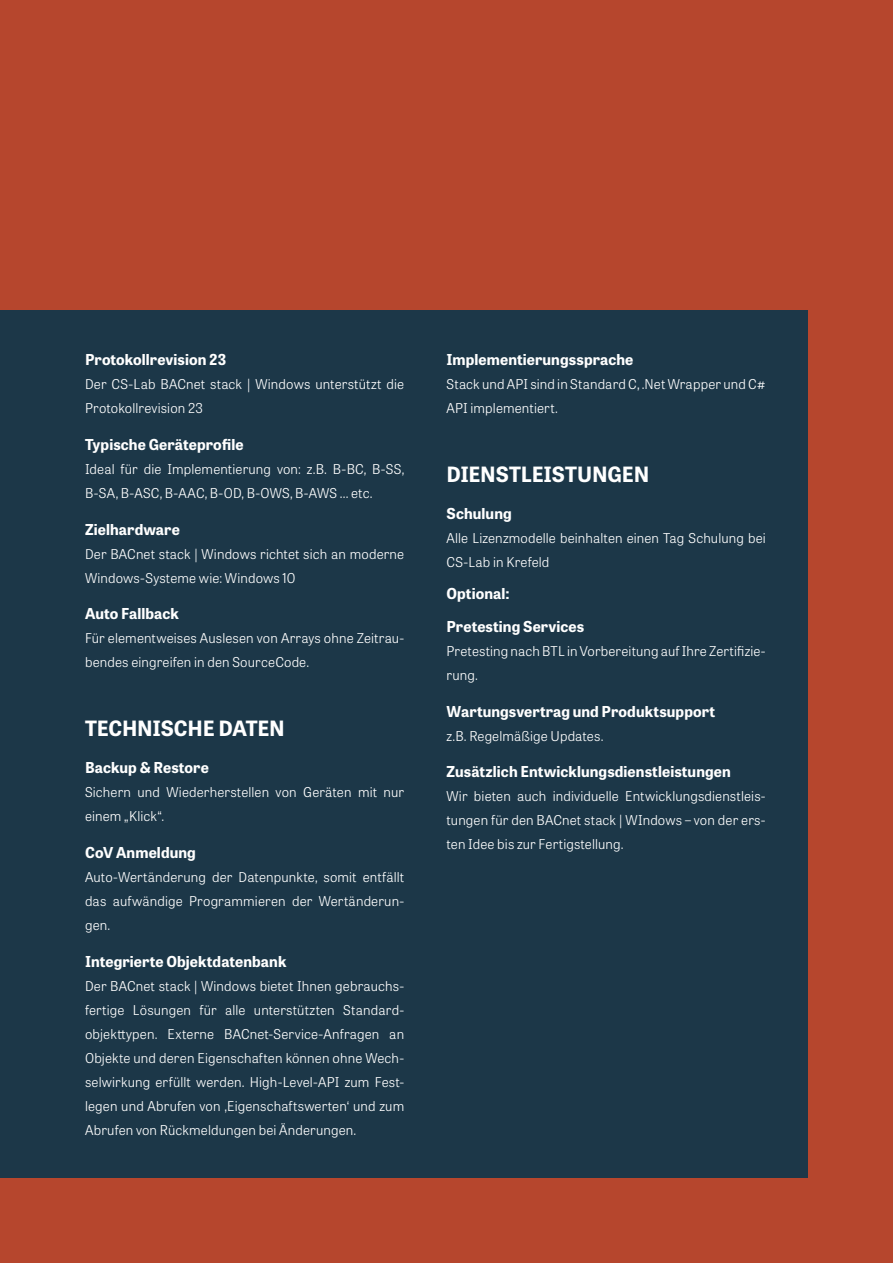
<style>
.page{position:relative;width:893px;height:1263px;background:#b6462d}
.page>*{position:absolute;margin:0;border:0;box-sizing:border-box;transform-origin:0 0}
.t1{font:700 21px "Tablet Gothic";letter-spacing:-.01em;color:#fff}
.t2{font:700 15px "Tablet Gothic";letter-spacing:.005em;color:#fff}
.t3{font:300 13.5px/24px "Tablet Gothic";letter-spacing:.01em;color:#fff}
</style>
<div class="page">
<div style="left:0;top:310px;width:808px;height:868px;background:#1c3748"></div>
<p class="t2" style="left:85px;top:349px;width:143px">Protokollrevision 23</p>
<p class="t3" style="left:85px;top:372px;width:321px">Der CS-Lab BACnet stack | Windows unterstützt die<br>Protokollrevision 23</p>
<p class="t2" style="left:85px;top:434px;width:160px">Typische Geräteprofile</p>
<p class="t3" style="left:85px;top:457px;width:321px">Ideal für die Implementierung von: z.B. B-BC, B-SS,<br>B-SA, B-ASC, B-AAC, B-OD, B-OWS, B-AWS ... etc.</p>
<p class="t2" style="left:85px;top:519px;width:96px">Zielhardware</p>
<p class="t3" style="left:85px;top:541px;width:321px">Der BACnet stack | Windows richtet sich an moderne<br>Windows-Systeme wie: Windows 10</p>
<p class="t2" style="left:85px;top:603px;width:95px">Auto Fallback</p>
<p class="t3" style="left:85px;top:626px;width:321px">Für elementweises Auslesen von Arrays ohne Zeitrau&shy;bendes eingreifen in den SourceCode.</p>
<p class="t1" style="left:85px;top:714px;width:201px">TECHNISCHE DATEN</p>
<p class="t2" style="left:85px;top:757px;width:125px">Backup &amp; Restore</p>
<p class="t3" style="left:85px;top:780px;width:321px">Sichern und Wiederherstellen von Geräten mit nur einem „Klick“.</p>
<p class="t2" style="left:85px;top:842px;width:112px">CoV Anmeldung</p>
<p class="t3" style="left:85px;top:865px;width:321px;text-align:justify">Auto-Wertänderung der Datenpunkte, somit entfällt das aufwändige Programmieren der Wertänderun&shy;gen.</p>
<p class="t2" style="left:85px;top:951px;width:203px">Integrierte Objektdatenbank</p>
<p class="t3" style="left:85px;top:973px;width:321px;text-align:justify">Der BACnet stack | Windows bietet Ihnen gebrauchs&shy;fertige Lösungen für alle unterstützten Standard&shy;objekttypen. Externe BACnet-Service-Anfragen an Objekte und deren Eigenschaften können ohne Wech&shy;selwirkung erfüllt werden. High-Level-API zum Fest&shy;legen und Abrufen von ‚Eigenschaftswerten‘ und zum Abrufen von Rückmeldungen bei Änderungen.</p>
<p class="t2" style="left:446px;top:349px;width:188px">Implementierungssprache</p>
<p class="t3" style="left:446px;top:372px;width:321px">Stack und API sind in Standard C, .Net Wrapper und C#<br>API implementiert.</p>
<p class="t1" style="left:446px;top:460px;width:204px">DIENSTLEISTUNGEN</p>
<p class="t2" style="left:446px;top:503px;width:67px">Schulung</p>
<p class="t3" style="left:446px;top:526px;width:321px">Alle Lizenzmodelle beinhalten einen Tag Schulung bei<br>CS-Lab in Krefeld</p>
<p class="t2" style="left:446px;top:583px;width:65px">Optional:</p>
<p class="t2" style="left:446px;top:616px;width:139px">Pretesting Services</p>
<p class="t3" style="left:446px;top:639px;width:321px">Pretesting nach BTL in Vorbereitung auf Ihre Zertifizie&shy;rung.</p>
<p class="t2" style="left:446px;top:701px;width:270px">Wartungsvertrag und Produktsupport</p>
<p class="t3" style="left:446px;top:723px;width:159px">z.B. Regelmäßige Updates.</p>
<p class="t2" style="left:446px;top:761px;width:286px">Zusätzlich Entwicklungsdienstleistungen</p>
<p class="t3" style="left:446px;top:784px;width:321px;text-align:justify">Wir bieten auch individuelle Entwicklungsdienstleis&shy;tungen für den BACnet stack | WIndows – von der ers&shy;ten Idee bis zur Fertigstellung.</p>
</div>
